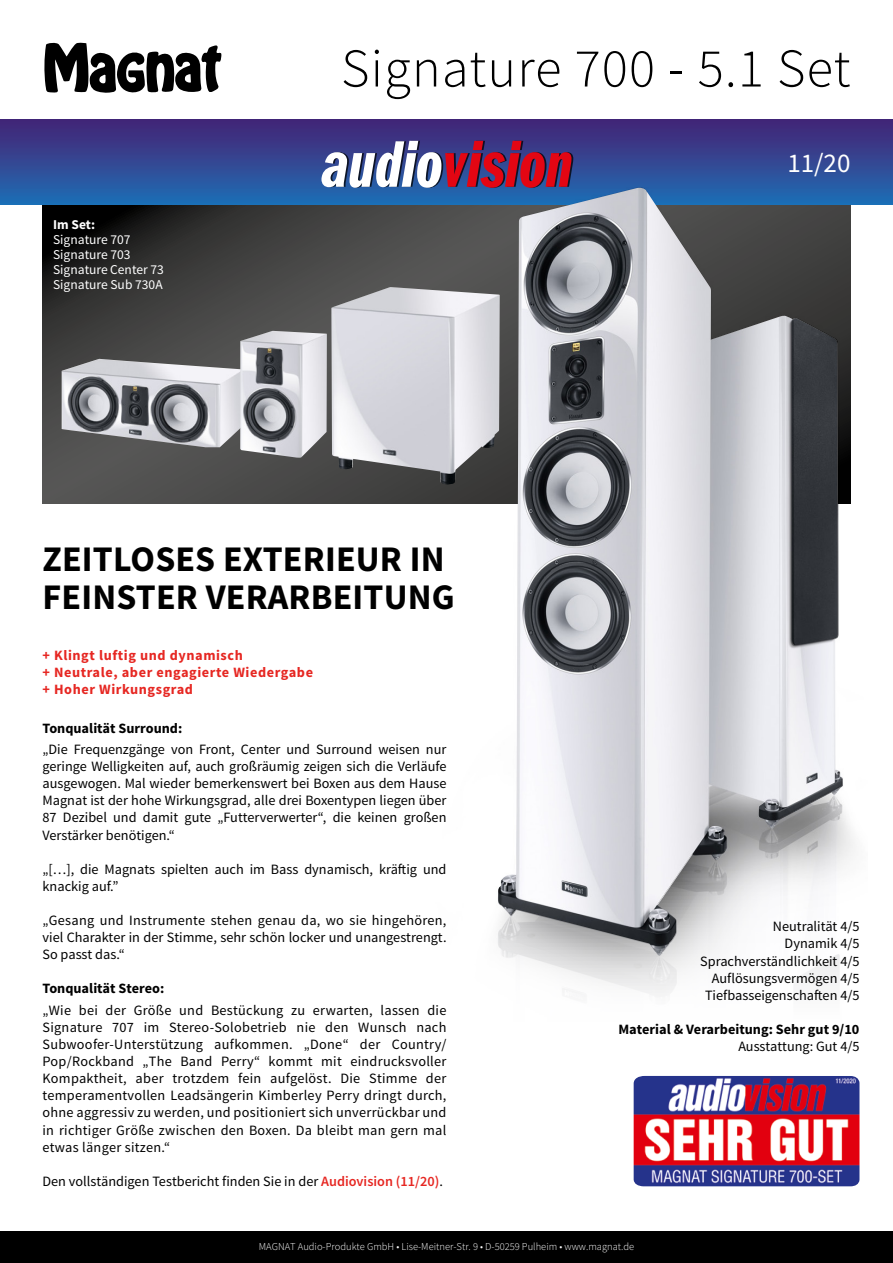
<style>
.page{position:relative;width:893px;height:1263px;background:#fff}
.page>*{position:absolute;margin:0;border:0;box-sizing:border-box;transform-origin:0 0}
.t1{font:300 54.6px "Source Sans Pro";letter-spacing:.02em;color:#000}
.t2{font:700 36px/38.4px "Source Sans Pro";letter-spacing:.005em;color:#000}
.t3{font:27px "Source Sans Pro";color:#fff}
.t4{font:14.25px/17.1px "Source Sans Pro";color:#000;text-align:justify}
.t5{font:700 14.25px/17.1px "Source Sans Pro";letter-spacing:.04em;color:#e62722}
.t6{font:700 14.25px "Source Sans Pro";color:#000}
.t7{font:13.5px/15px "Source Sans Pro";color:#fff}
.t8{font:700 13.5px "Source Sans Pro";color:#fff}
.t9{font:300 10.5px "Source Sans Pro";color:#fff}
.s1{font-weight:600;color:#e62722}
</style>
<div class="page">
<svg style="left:43px;top:204px;width:381px;height:299px;background:#3f3f3f"></svg>
<div style="left:0;top:119px;width:893px;height:85px;background:linear-gradient(to bottom,#452274,#1f6db4)"></div>
<svg style="left:321px;top:141px;width:252px;height:47px"></svg>
<div style="left:0;top:1231px;width:893px;height:32px;background:#000"></div>
<svg style="left:44px;top:43px;width:177px;height:50px"></svg>
<img style="left:424px;top:188px;width:444px;height:920px">
<img style="left:498px;top:188px;width:344px;height:768px">
<img style="left:62px;top:359px;width:178px;height:88px">
<img style="left:331px;top:287px;width:169px;height:199px">
<img style="left:240px;top:331px;width:87px;height:127px">
<img style="left:634px;top:1076px;width:225px;height:110px">
<h1 class="t1" style="left:341px;top:35px;width:511px">Signature 700 - 5.1 Set</h1>
<p class="t8" style="left:53px;top:216px;width:43px">Im Set:</p>
<p class="t7" style="left:53px;top:232px;width:112px">Signature 707<br>Signature 703<br>Signature Center 73<br>Signature Sub 730A</p>
<h2 class="t2" style="left:43px;top:541px;width:414px">ZEITLOSES EXTERIEUR IN<br>FEINSTER VERARBEITUNG</h2>
<p class="t5" style="left:43px;top:647px;width:272px">+ Klingt luftig und dynamisch<br>+ Neutrale, aber engagierte Wiedergabe + Hoher Wirkungsgrad</p>
<p class="t6" style="left:43px;top:719px;width:141px">Tonqualität Surround:</p>
<p class="t4" style="left:43px;top:741px;width:405px">„Die Frequenzgänge von Front, Center und Surround weisen nur geringe Welligkeiten auf, auch großräumig zeigen sich die Verläufe ausgewogen. Mal wieder bemerkenswert bei Boxen aus dem Hause Magnat ist der hohe Wirkungsgrad, alle drei Boxentypen liegen über 87 Dezibel und damit gute „Futterverwerter“, die keinen großen Verstärker benötigen.“</p>
<p class="t4" style="left:43px;top:861px;width:405px">„[…], die Magnats spielten auch im Bass dynamisch, kräftig und knackig auf.”</p>
<p class="t4" style="left:43px;top:912px;width:405px">„Gesang und Instrumente stehen genau da, wo sie hingehören, viel Charakter in der Stimme, sehr schön locker und unangestrengt.<br>So passt das.“</p>
<p class="t6" style="left:43px;top:979px;width:123px">Tonqualität Stereo:</p>
<p class="t4" style="left:43px;top:1002px;width:405px">„Wie bei der Größe und Bestückung zu erwarten, lassen die Signature 707 im Stereo-Solobetrieb nie den Wunsch nach Subwoofer-Unterstützung aufkommen. „Done“ der Country/ Pop/Rockband „The Band Perry“ kommt mit eindrucksvoller Kompaktheit, aber trotzdem fein aufgelöst. Die Stimme der temperamentvollen Leadsängerin Kimberley Perry dringt durch, ohne aggressiv zu werden, und positioniert sich unverrückbar und in richtiger Größe zwischen den Boxen. Da bleibt man gern mal etwas länger sitzen.“</p>
<p class="t4" style="left:43px;top:1173px;width:402px">Den vollständigen Testbericht finden Sie in der <span class="s1">Audiovision (11/20)</span>.</p>
<h3 class="t3" style="left:787px;top:146px;width:65px">11/20</h3>
<p class="t4" style="left:700px;top:918px;width:161px;text-align:right">Neutralität 4/5<br>Dynamik 4/5<br>Sprachverständlichkeit 4/5<br>Auflösungsvermögen 4/5<br>Tiefbasseigenschaften 4/5</p>
<p class="t6" style="left:618px;top:1020px;width:243px">Material &amp; Verarbeitung: Sehr gut 9/10</p>
<p class="t4" style="left:738px;top:1038px;width:123px">Ausstattung: Gut 4/5</p>
<p class="t9" style="left:259px;top:1240px;width:377px">MAGNAT Audio-Produkte GmbH • Lise-Meitner-Str. 9 • D-50259 Pulheim • www.magnat.de</p>
</div>
